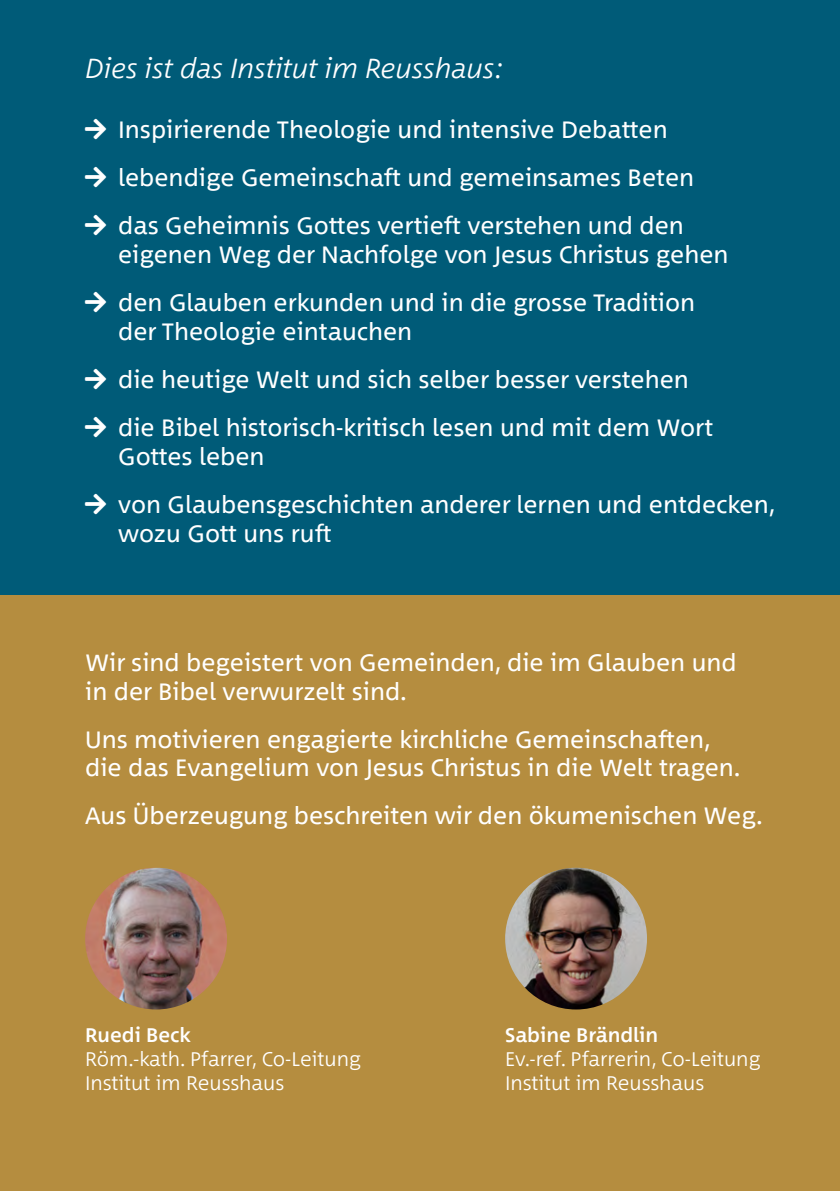
<style>
.page{position:relative;width:840px;height:1191px;background:#fff}
.page>*{position:absolute;margin:0;border:0;box-sizing:border-box;transform-origin:0 0}
.t1{font:italic 300 28px "Between 2";color:#fff}
.t2{font:24px/28.8px "Between 2";color:#fff}
.t3{font:300 20px/24px "Between 2";color:#fff}
.t4{font:500 20px "Between 2";color:#fff}
</style>
<div class="page">
<div style="left:0;top:0;width:839px;height:595px;background:#005b78"></div>
<div style="left:0;top:595px;width:839px;height:596px;background:#b58d3f"></div>
<img style="left:85px;top:867px;width:142px;height:142px;border-radius:71px">
<img style="left:505px;top:867px;width:141px;height:142px;border-radius:71px">
<p class="t1" style="left:85px;top:50px;width:419px">Dies ist das Institut im Reusshaus:</p>
<p class="t2" style="left:85px;top:115px;width:583px">□▼ Inspirierende Theologie und intensive Debatten</p>
<p class="t2" style="left:85px;top:163px;width:610px">□▼ lebendige Gemeinschaft und gemeinsames Beten</p>
<p class="t2" style="left:118px;top:211px;width:611px;text-indent:-33px">□▼ das Geheimnis Gottes vertieft verstehen und den eigenen Weg der Nachfolge von Jesus Christus gehen</p>
<p class="t2" style="left:118px;top:288px;width:578px;text-indent:-33px">□▼ den Glauben erkunden und in die grosse Tradition der Theologie eintauchen</p>
<p class="t2" style="left:85px;top:365px;width:605px">□▼ die heutige Welt und sich selber besser verstehen</p>
<p class="t2" style="left:118px;top:413px;width:596px;text-indent:-33px">□▼ die Bibel historisch-kritisch lesen und mit dem Wort<br>Gottes leben</p>
<p class="t2" style="left:118px;top:490px;width:658px;text-indent:-33px">□▼ von Glaubensgeschichten anderer lernen und entdecken, wozu Gott uns ruft</p>
<p class="t2" style="left:85px;top:647px;width:652px">Wir sind begeistert von Gemeinden, die im Glauben und in der Bibel verwurzelt sind.</p>
<p class="t2" style="left:85px;top:724px;width:656px">Uns motivieren engagierte kirchliche Gemeinschaften, die das Evangelium von Jesus Christus in die Welt tragen.</p>
<p class="t2" style="left:85px;top:801px;width:679px">Aus Überzeugung beschreiten wir den ökumenischen Weg.</p>
<p class="t4" style="left:85px;top:1022px;width:107px">Ruedi Beck</p>
<p class="t3" style="left:85px;top:1046px;width:277px">Röm.-kath. Pfarrer, Co-Leitung<br>Institut im Reusshaus</p>
<p class="t4" style="left:505px;top:1022px;width:154px">Sabine Brändlin</p>
<p class="t3" style="left:505px;top:1046px;width:256px">Ev.-ref. Pfarrerin, Co-Leitung<br>Institut im Reusshaus</p>
</div>
